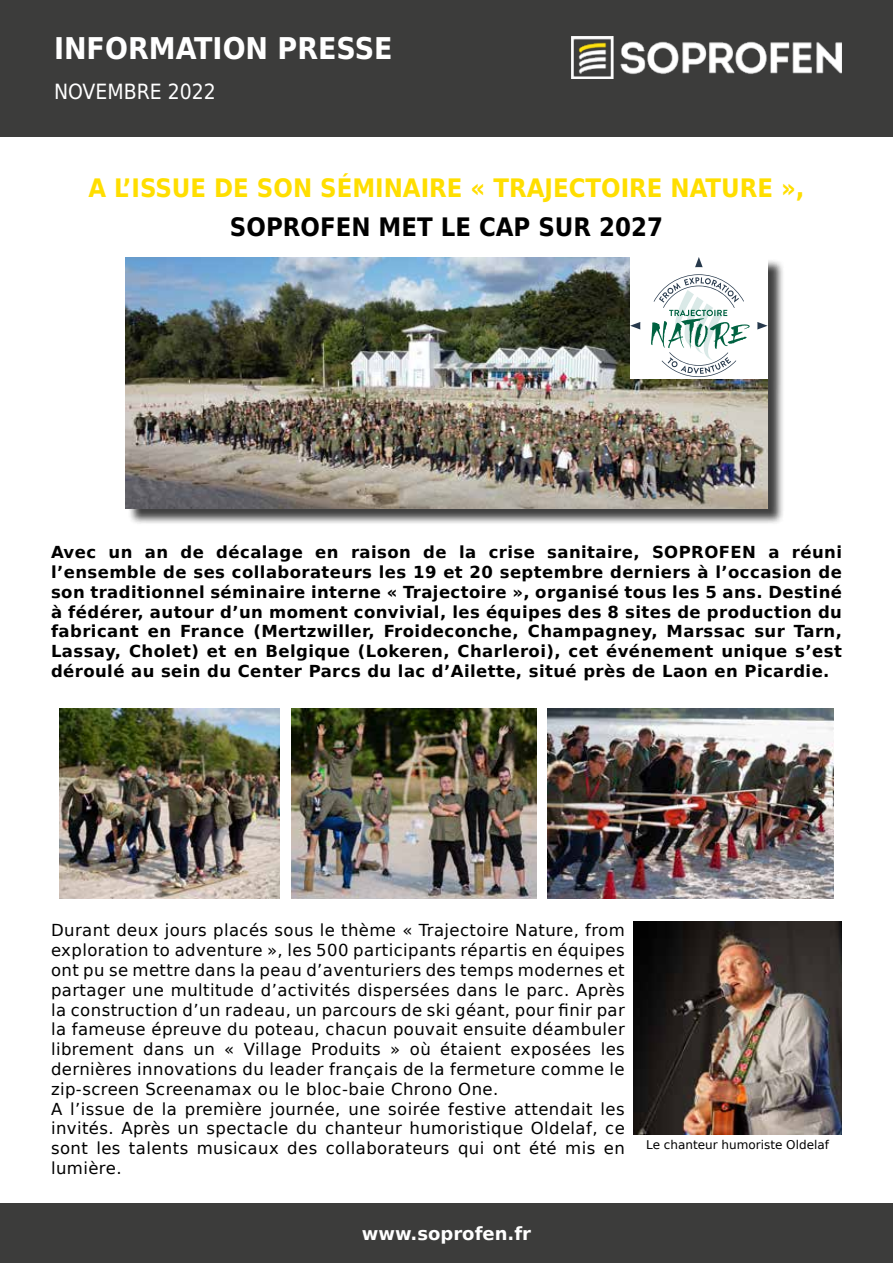
<style>
.page{position:relative;width:893px;height:1263px;background:#fff}
.page>*{position:absolute;margin:0;border:0;box-sizing:border-box;transform-origin:0 0}
.t1{font:700 30px "DejaVu Sans Condensed";color:#fff}
.t2{font:700 25.5px "DejaVu Sans Condensed";color:#ffde00}
.t3{font:700 25.5px "DejaVu Sans Condensed";color:#000}
.t4{font:21px "DejaVu Sans Condensed";color:#fff}
.t5{font:700 18px "DejaVu Sans";color:#fff}
.t6{font:16.5px/19.8px "DejaVu Sans";letter-spacing:.025em;color:#000}
.t7{font:700 16.5px/19.8px "DejaVu Sans";letter-spacing:.025em;color:#000;text-align:justify}
.t8{font:12px "DejaVu Sans";color:#000}
</style>
<div class="page">
<div style="left:0;top:0;width:893px;height:136px;background:#3c3c3b"></div>
<img style="left:571px;top:36px;width:271px;height:43px">
<div style="left:0;top:1203px;width:893px;height:60px;background:#3c3c3b"></div>
<div style="left:128px;top:259px;width:657px;height:266px;background:#000;opacity:.75"></div>
<img style="left:125px;top:258px;width:643px;height:250px">
<div style="left:630px;top:257px;width:138px;height:122px;background:#fff"></div>
<svg style="left:695px;top:257px;width:8px;height:10px"></svg>
<svg style="left:630px;top:322px;width:10px;height:7px"></svg>
<svg style="left:757px;top:322px;width:11px;height:7px"></svg>
<svg style="left:651px;top:274px;width:99px;height:103px"></svg>
<img style="left:548px;top:708px;width:285px;height:190px">
<img style="left:60px;top:708px;width:220px;height:190px">
<img style="left:292px;top:708px;width:244px;height:190px">
<img style="left:633px;top:922px;width:209px;height:212px">
<h1 class="t1" style="left:54px;top:24px;width:340px">INFORMATION PRESSE</h1>
<p class="t4" style="left:54px;top:74px;width:163px">NOVEMBRE 2022</p>
<h2 class="t2" style="left:88px;top:167px;width:718px">A L’ISSUE DE SON SÉMINAIRE « TRAJECTOIRE NATURE »,</h2>
<h2 class="t3" style="left:230px;top:206px;width:435px">SOPROFEN MET LE CAP SUR 2027</h2>
<p class="t7" style="left:51px;top:542px;width:792px">Avec un an de décalage en raison de la crise sanitaire, SOPROFEN a réuni l’ensemble de ses collaborateurs les 19 et 20 septembre derniers à l’occasion de son traditionnel séminaire interne « Trajectoire », organisé tous les 5 ans. Destiné à fédérer, autour d’un moment convivial, les équipes des 8 sites de production du fabricant en France (Mertzwiller, Froideconche, Champagney, Marssac sur Tarn, Lassay, Cholet) et en Belgique (Lokeren, Charleroi), cet événement unique s’est déroulé au sein du Center Parcs du lac d’Ailette, situé près de Laon en Picardie.</p>
<p class="t6" style="left:51px;top:920px;width:575px">Durant deux jours placés sous le thème « Trajectoire Nature, from exploration to adventure », les 500 participants répartis en équipes ont pu se mettre dans la peau d’aventuriers des temps modernes et partager une multitude d’activités dispersées dans le parc. Après la construction d’un radeau, un parcours de ski géant, pour finir par la fameuse épreuve du poteau, chacun pouvait ensuite déambuler librement dans un « Village Produits » où étaient exposées les dernières innovations du leader français de la fermeture comme le zip-screen Screenamax ou le bloc-baie Chrono One.<br>A l’issue de la première journée, une soirée festive attendait les invités. Après un spectacle du chanteur humoristique Oldelaf, ce sont les talents musicaux des collaborateurs qui ont été mis en lumière.</p>
<p class="t5" style="left:362px;top:1219px;width:171px">www.soprofen.fr</p>
<p class="t8" style="left:646px;top:1135px;width:184px">Le chanteur humoriste Oldelaf</p>
</div>
